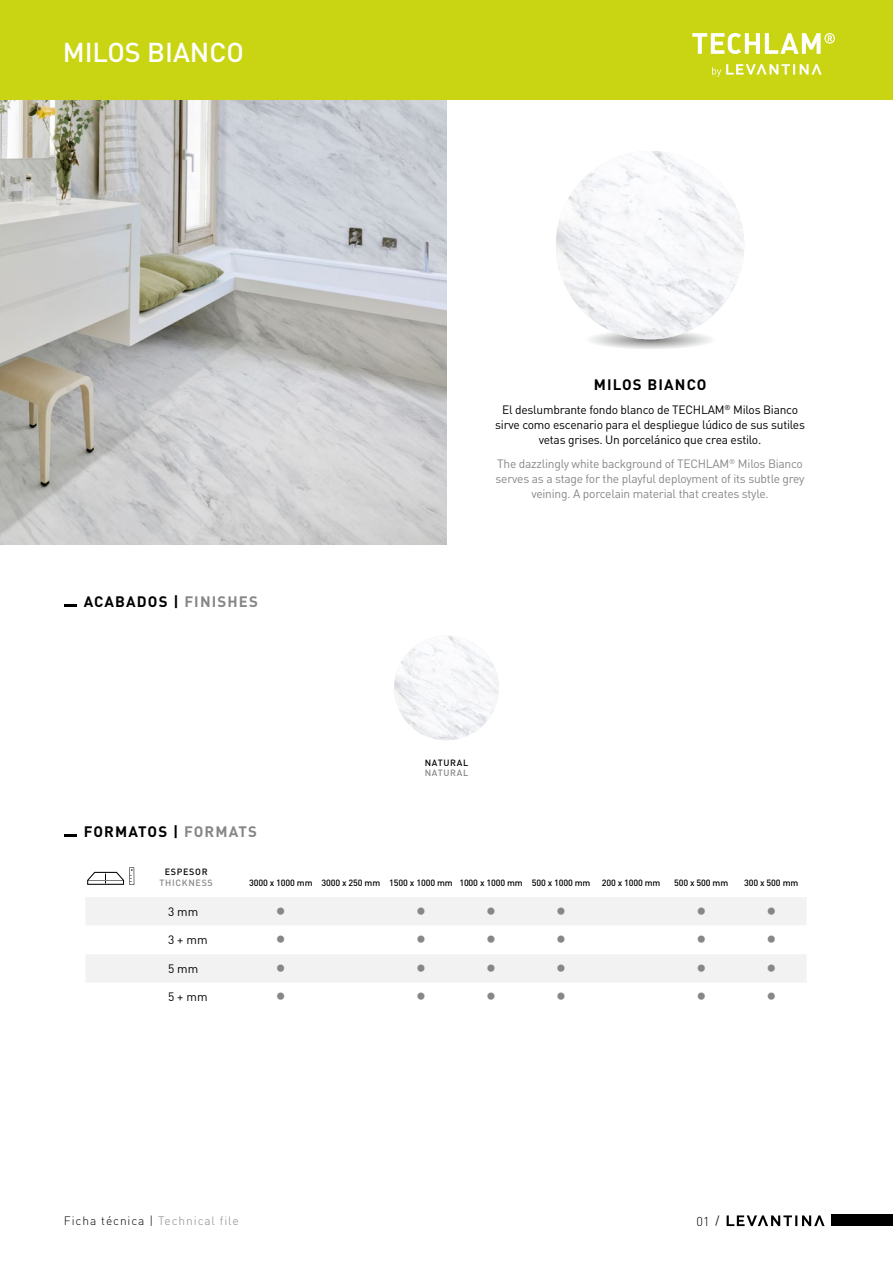
<style>
.page{position:relative;width:893px;height:1263px;background:#fff}
.page>*{position:absolute;margin:0;border:0;box-sizing:border-box;transform-origin:0 0}
.t1{font:27px "Minion Pro";color:#878786}
.t2{font:500 27px "DIN";color:#fff}
.t3{font:700 15px "DIN";letter-spacing:.075em;color:#000}
.t4{font:300 12.75px "DIN";color:#000}
.t5{font:12px/15.1px "DIN";letter-spacing:-.02em;color:#000;text-align:center}
.t6{font:12px/15.1px "DIN";letter-spacing:-.02em;color:#878786;text-align:center}
.t7{font:300 12px "DIN";letter-spacing:.075em;color:#000}
.t8{font:500 9px "DIN";letter-spacing:-.015em;color:#000}
.t9{font:500 9px "DIN";letter-spacing:.075em;color:#878786}
.t10{font:500 9px "DIN";letter-spacing:.075em;color:#000}
.s1{color:#878786}
.s2{font-family:"Minion Pro";font-weight:400;font-size:14.25px}
</style>
<div class="page">
<img style="left:0;top:100px;width:446px;height:444px">
<div style="left:0;top:0;width:893px;height:100px;background:#c9d513"></div>
<svg style="left:590px;top:329px;width:121px;height:20px"></svg>
<img style="left:556px;top:151px;width:188px;height:188px;border-radius:94px">
<svg style="left:64px;top:604px;width:13px;height:2px"></svg>
<svg style="left:64px;top:835px;width:13px;height:2px"></svg>
<img style="left:394px;top:636px;width:105px;height:104px;border-radius:52px">
<div style="left:831px;top:1215px;width:62px;height:11px;background:#000"></div>
<svg style="left:727px;top:1215px;width:98px;height:11px"></svg>
<svg style="left:692px;top:33px;width:143px;height:21px"></svg>
<svg style="left:712px;top:64px;width:110px;height:13px"></svg>
<svg style="left:87px;top:867px;width:47px;height:18px"></svg>
<div style="left:86px;top:897px;width:720px;height:85px;background:#f2f2f2"></div>
<svg style="left:86px;top:926px;width:720px;height:28px"></svg>
<svg style="left:164px;top:904px;width:36px;height:15px"></svg>
<svg style="left:166px;top:961px;width:34px;height:16px"></svg>
<h1 class="t2" style="left:63px;top:34px;width:183px">MILOS BIANCO</h1>
<p class="t3" style="left:84px;top:591px;width:176px">ACABADOS | <span class="s1">FINISHES</span></p>
<p class="t3" style="left:84px;top:822px;width:175px">FORMATOS | <span class="s1">FORMATS</span></p>
<p class="t3" style="left:594px;top:375px;width:114px">MILOS BIANCO</p>
<p class="t5" style="left:495px;top:402px;width:311px">El deslumbrante fondo blanco de TECHLAM<sup>®</sup> Milos Bianco sirve como escenario para el despliegue lúdico de sus sutiles vetas grises. Un porcelánico que crea estilo.</p>
<p class="t6" style="left:496px;top:456px;width:310px">The dazzlingly white background of TECHLAM<sup>®</sup> Milos Bianco serves as a stage for the playful deployment of its subtle grey veining. A porcelain material that creates style.</p>
<p class="t10" style="left:425px;top:756px;width:45px">NATURAL</p>
<p class="t9" style="left:425px;top:767px;width:45px">NATURAL</p>
<p class="t10" style="left:165px;top:865px;width:44px">ESPESOR</p>
<p class="t9" style="left:160px;top:876px;width:55px">THICKNESS</p>
<p class="t5" style="left:168px;top:904px;width:32px">3 mm</p>
<h1 class="t1" style="left:275px;top:890px;width:12px">•</h1>
<h1 class="t1" style="left:416px;top:890px;width:82px">• •</h1>
<h1 class="t1" style="left:556px;top:890px;width:12px">•</h1>
<h1 class="t1" style="left:696px;top:890px;width:82px">• •</h1>
<p class="t5" style="left:168px;top:933px;width:41px">3 + mm</p>
<h1 class="t1" style="left:275px;top:918px;width:12px">•</h1>
<h1 class="t1" style="left:416px;top:918px;width:82px">• •</h1>
<h1 class="t1" style="left:556px;top:918px;width:12px">•</h1>
<h1 class="t1" style="left:696px;top:918px;width:82px">• •</h1>
<p class="t5" style="left:168px;top:961px;width:32px">5 mm</p>
<h1 class="t1" style="left:275px;top:947px;width:12px">•</h1>
<h1 class="t1" style="left:416px;top:947px;width:82px">• •</h1>
<h1 class="t1" style="left:556px;top:947px;width:12px">•</h1>
<h1 class="t1" style="left:696px;top:947px;width:82px">• •</h1>
<p class="t5" style="left:168px;top:990px;width:41px">5 + mm</p>
<h1 class="t1" style="left:275px;top:975px;width:12px">•</h1>
<h1 class="t1" style="left:416px;top:975px;width:82px">• •</h1>
<h1 class="t1" style="left:556px;top:975px;width:12px">•</h1>
<h1 class="t1" style="left:696px;top:975px;width:82px">• •</h1>
<p class="t8" style="left:249px;top:876px;width:343px">3000 x 1000 mm 3000 x 250 mm 1500 x 1000 mm 1000 x 1000 mm 500 x 1000 mm</p>
<p class="t8" style="left:602px;top:876px;width:60px">200 x 1000 mm</p>
<p class="t8" style="left:674px;top:876px;width:56px">500 x 500 mm</p>
<p class="t8" style="left:744px;top:876px;width:56px">300 x 500 mm</p>
<p class="t7" style="left:64px;top:1213px;width:176px">Ficha técnica | <span class="s1">Technical file</span></p>
<p class="t4" style="left:696px;top:1213px;width:25px">01 <span class="s2">/</span></p>
</div>
